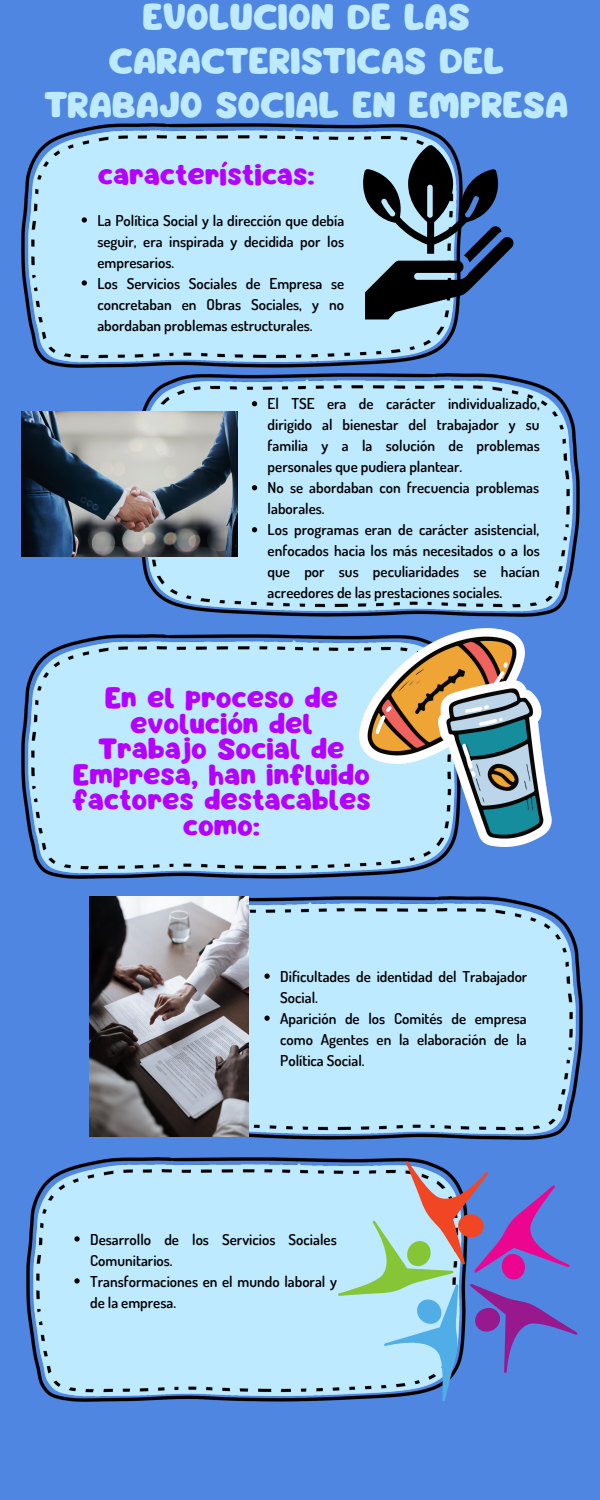
<style>
.page{position:relative;width:600px;height:1500px;background:#4e86e1}
.page>*{position:absolute;margin:0;border:0;box-sizing:border-box;transform-origin:0 0}
.t1{font:32px/44.2px "Mango";color:#beeaff;text-align:center}
.t2{font:26px/25.5px "Mango";color:#b500ff;text-align:center}
.t3{font:600 15px/21px "Dosis";color:#000}
</style>
<div class="page">
<img style="left:139px;top:373px;width:441px;height:244px">
<img style="left:142px;top:896px;width:440px;height:244px">
<img style="left:21px;top:635px;width:432px;height:243px">
<img style="left:26px;top:1158px;width:400px;height:243px">
<img style="left:359px;top:629px;width:165px;height:135px">
<img style="left:439px;top:681px;width:112px;height:165px">
<img style="left:21px;top:124px;width:437px;height:243px">
<svg style="left:363px;top:145px;width:150px;height:175px"></svg>
<img style="left:21px;top:412px;width:217px;height:145px">
<img style="left:89px;top:897px;width:160px;height:240px">
<svg style="left:337px;top:1161px;width:240px;height:240px"></svg>
<svg style="left:82px;top:217px;width:5px;height:6px"></svg>
<svg style="left:82px;top:280px;width:5px;height:6px"></svg>
<svg style="left:252px;top:401px;width:5px;height:5px"></svg>
<svg style="left:252px;top:485px;width:5px;height:5px"></svg>
<svg style="left:252px;top:527px;width:5px;height:5px"></svg>
<svg style="left:264px;top:974px;width:6px;height:5px"></svg>
<svg style="left:264px;top:1016px;width:6px;height:5px"></svg>
<svg style="left:74px;top:1236px;width:6px;height:6px"></svg>
<svg style="left:74px;top:1278px;width:6px;height:6px"></svg>
<h1 class="t1" style="left:44px;top:-4px;width:525px">EVOLUCION DE LAS<br>CARACTERISTICAS DEL<br>TRABAJO SOCIAL EN EMPRESA</h1>
<h2 class="t2" style="left:98px;top:164px;width:218px">características:</h2>
<p class="t3" style="left:97px;top:209px;width:248px">La Política Social y la dirección que debía seguir, era inspirada y decidida por los empresarios.<br>Los Servicios Sociales de Empresa se concretaban en Obras Sociales, y no abordaban problemas estructurales.</p>
<p class="t3" style="left:268px;top:393px;width:274px">El TSE era de carácter individualizado, dirigido al bienestar del trabajador y su familia y a la solución de problemas personales que pudiera plantear.<br>No se abordaban con frecuencia problemas laborales.<br>Los programas eran de carácter asistencial, enfocados hacia los más necesitados o a los que por sus peculiaridades se hacían acreedores de las prestaciones sociales.</p>
<h2 class="t2" style="left:72px;top:687px;width:300px">En el proceso de evolución del<br>Trabajo Social de<br>Empresa, han influido factores destacables como:</h2>
<p class="t3" style="left:280px;top:965px;width:249px">Dificultades de identidad del Trabajador<br>Social.<br>Aparición de los Comités de empresa como Agentes en la elaboración de la<br>Política Social.</p>
<p class="t3" style="left:90px;top:1228px;width:248px">Desarrollo de los Servicios Sociales<br>Comunitarios.<br>Transformaciones en el mundo laboral y de la empresa.</p>
</div>
